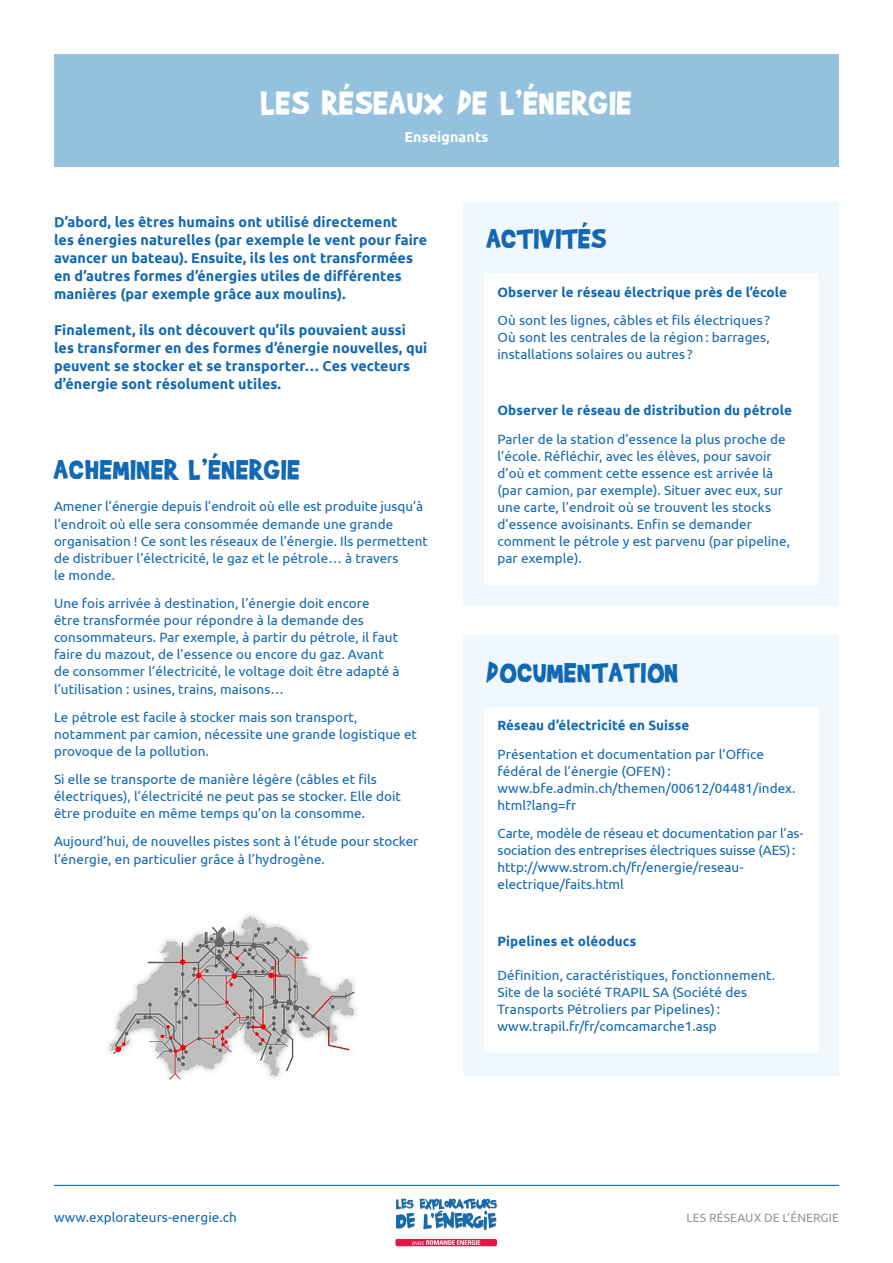
<style>
.page{position:relative;width:893px;height:1263px;background:#fff}
.page>*{position:absolute;margin:0;border:0;box-sizing:border-box;transform-origin:0 0}
.TITRE{font:39px "Brady Bunch Remastered";letter-spacing:.03em;color:#fff}
.TITRE-2{font:32.85px "Brady Bunch Remastered";letter-spacing:.03em;color:#1168b3}
.INTRO{font:700 14.25px/18px "Ubuntu";letter-spacing:.005em;color:#1168b3}
.INTRO-2{font:700 14.25px "Ubuntu";letter-spacing:.005em;color:#fff}
.LABEUR{font:13.5px/17.1px "Ubuntu";letter-spacing:.005em;color:#1168b3}
.LABEUR-2{font:700 13.5px "Ubuntu";letter-spacing:.005em;color:#1168b3}
.LABEUR-3{font:12px "Ubuntu";letter-spacing:.005em;color:#919396}
</style>
<div class="page">
<hr style="left:54px;top:1185px;width:785px;height:1px;background:#1168b3">
<img style="left:395px;top:1198px;width:102px;height:49px">
<div style="left:54px;top:54px;width:785px;height:113px;background:#94c1dd"></div>
<div style="left:463px;top:202px;width:376px;height:404px;background:#f0f7fd"></div>
<div style="left:463px;top:636px;width:376px;height:440px;background:#f0f7fd"></div>
<div style="left:485px;top:273px;width:333px;height:312px;background:#fff"></div>
<div style="left:485px;top:707px;width:333px;height:346px;background:#fff"></div>
<img style="left:107px;top:914px;width:249px;height:166px">
<p class="TITRE" style="left:261px;top:82px;width:372px">LES RÉSEAUX DE L’ÉNERGIE</p>
<p class="INTRO-2" style="left:404px;top:128px;width:86px">Enseignants</p>
<p class="INTRO" style="left:54px;top:213px;width:375px">D’abord, les êtres humains ont utilisé directement<br>les énergies naturelles (par exemple le vent pour faire avancer un bateau). Ensuite, ils les ont transformées en d’autres formes d’énergies utiles de différentes manières (par exemple grâce aux moulins).</p>
<p class="INTRO" style="left:54px;top:321px;width:375px">Finalement, ils ont découvert qu’ils pouvaient aussi les transformer en des formes d’énergie nouvelles, qui peuvent se stocker et se transporter… Ces vecteurs d’énergie sont résolument utiles.</p>
<p class="TITRE-2" style="left:54px;top:452px;width:248px">ACHEMINER L’ÉNERGIE</p>
<p class="LABEUR" style="left:54px;top:498px;width:375px">Amener l’énergie depuis l’endroit où elle est produite jusqu’à l’endroit où elle sera consommée demande une grande organisation ! Ce sont les réseaux de l’énergie. Ils permettent de distribuer l’électricité, le gaz et le pétrole… à travers<br>le monde.</p>
<p class="LABEUR" style="left:54px;top:594px;width:347px">Une fois arrivée à destination, l’énergie doit encore<br>être transformée pour répondre à la demande des consommateurs. Par exemple, à partir du pétrole, il faut faire du mazout, de l’essence ou encore du gaz. Avant de consommer l’électricité, le voltage doit être adapté à l’utilisation : usines, trains, maisons…</p>
<p class="LABEUR" style="left:54px;top:708px;width:365px">Le pétrole est facile à stocker mais son transport, notamment par camion, nécessite une grande logistique et provoque de la pollution.</p>
<p class="LABEUR" style="left:54px;top:770px;width:349px">Si elle se transporte de manière légère (câbles et fils électriques), l’électricité ne peut pas se stocker. Elle doit être produite en même temps qu’on la consomme.</p>
<p class="LABEUR" style="left:54px;top:833px;width:366px">Aujourd’hui, de nouvelles pistes sont à l’étude pour stocker l’énergie, en particulier grâce à l’hydrogène.</p>
<p class="TITRE-2" style="left:487px;top:221px;width:121px">ACTIVITÉS</p>
<p class="LABEUR-2" style="left:497px;top:284px;width:291px">Observer le réseau électrique près de l’école</p>
<p class="LABEUR" style="left:497px;top:311px;width:274px;text-align:justify">Où sont les lignes, câbles et fils électriques ?<br>Où sont les centrales de la région: barrages, installations solaires ou autres ?</p>
<p class="LABEUR-2" style="left:497px;top:402px;width:296px">Observer le réseau de distribution du pétrole</p>
<p class="LABEUR" style="left:497px;top:430px;width:294px">Parler de la station d’essence la plus proche de l’école. Réfléchir, avec les élèves, pour savoir d’où et comment cette essence est arrivée là (par camion, par exemple). Situer avec eux, sur une carte, l’endroit où se trouvent les stocks d’essence avoisinants. Enfin se demander comment le pétrole y est parvenu (par pipeline, par exemple).</p>
<p class="TITRE-2" style="left:487px;top:655px;width:193px">DOCUMENTATION</p>
<p class="LABEUR-2" style="left:497px;top:717px;width:193px">Réseau d’électricité en Suisse</p>
<p class="LABEUR" style="left:497px;top:745px;width:300px">Présentation et documentation par l’Office fédéral de l’énergie (OFEN): www.bfe.admin.ch/themen/00612/04481/index. html?lang=fr</p>
<p class="LABEUR" style="left:497px;top:824px;width:307px">Carte, modèle de réseau et documentation par l’as&shy;sociation des entreprises électriques suisse (AES): http://www.strom.ch/fr/energie/reseau&shy;electrique/faits.html</p>
<p class="LABEUR-2" style="left:497px;top:933px;width:140px">Pipelines et oléoducs</p>
<p class="LABEUR" style="left:497px;top:966px;width:279px">Définition, caractéristiques, fonctionnement.<br>Site de la société TRAPIL SA (Société des Transports Pétroliers par Pipelines): www.trapil.fr/fr/comcamarche1.asp</p>
<p class="LABEUR" style="left:54px;top:1208px;width:184px">www.explorateurs-energie.ch</p>
<p class="LABEUR-3" style="left:687px;top:1211px;width:154px">LES RÉSEAUX DE L’ÉNERGIE</p>
</div>
